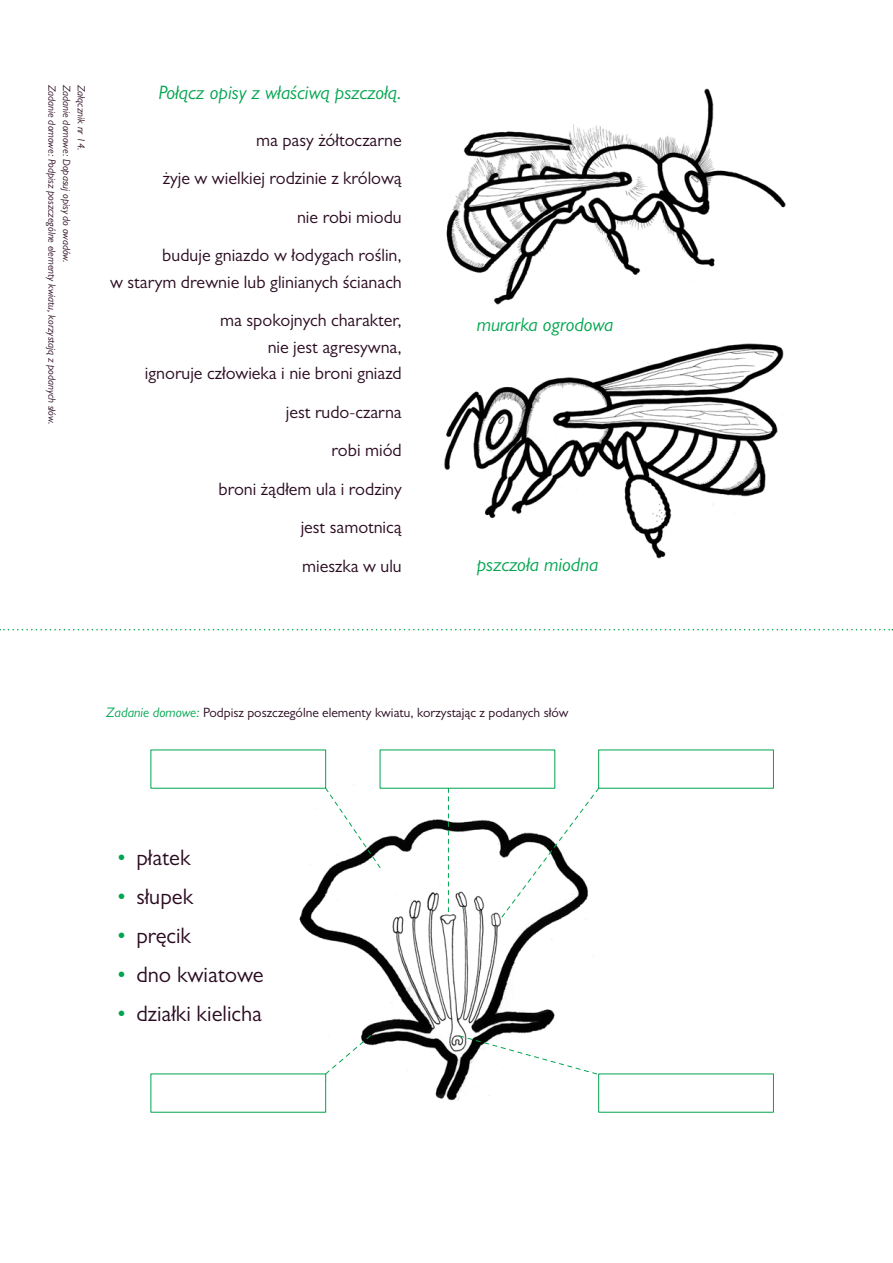
<style>
.page{position:relative;width:893px;height:1263px;background:#fff}
.page>*{position:absolute;margin:0;border:0;box-sizing:border-box;transform-origin:0 0}
.t1{font:22.5px "Gill Sans MT Pro";color:#2a0b20}
.t2{font:italic 19.5px "Gill Sans MT Pro";color:#00a54f}
.t3{font:18px/38.5px "Gill Sans MT Pro";color:#2a0b20;text-align:right}
.t4{font:13.5px "Gill Sans MT Pro";color:#2a0b20}
.t5{font:italic 10.5px "Gill Sans MT Pro";color:#2a0b20}
.s1{font-style:italic;font-size:13.8px;color:#00a54f}
.s2{color:#00a54f}
</style>
<div class="page">
<img style="left:446px;top:88px;width:340px;height:217px">
<img style="left:444px;top:343px;width:340px;height:216px">
<svg style="left:0;top:629px;width:893px;height:1px"></svg>
<svg style="left:150px;top:749px;width:624px;height:364px"></svg>
<svg style="left:325px;top:787px;width:56px;height:81px"></svg>
<svg style="left:448px;top:788px;width:1px;height:124px"></svg>
<svg style="left:501px;top:787px;width:99px;height:131px"></svg>
<svg style="left:325px;top:1034px;width:46px;height:41px"></svg>
<svg style="left:459px;top:1035px;width:139px;height:40px"></svg>
<p class="t5" style="left:58px;top:85px;width:341px;rotate:90deg">Zadanie domowe: Podpisz poszczególne elementy kwiatu, korzystają z podanych słów.</p>
<p class="t5" style="left:73px;top:85px;width:179px;rotate:90deg">Zadanie domowe: Dopasuj opisy do owadów.</p>
<p class="t5" style="left:88px;top:85px;width:67px;rotate:90deg">Załącznik nr 14.</p>
<p class="t2" style="left:158px;top:81px;width:245px">Połącz opisy z właściwą pszczołą.</p>
<p class="t3" style="left:162px;top:120px;width:241px">ma pasy żółtoczarne<br>żyje w wielkiej rodzinie z królową nie robi miodu<br>buduje gniazdo w łodygach roślin,</p>
<p class="t3" style="left:110px;top:262px;width:293px">w starym drewnie lub glinianych ścianach ma spokojnych charakter,</p>
<p class="t3" style="left:145px;top:333px;width:258px;line-height:26.5px">nie jest agresywna,<br>ignoruje człowieka i nie broni gniazd</p>
<p class="t3" style="left:218px;top:392px;width:185px">jest rudo-czarna<br>robi miód<br>broni żądłem ula i rodziny jest samotnicą<br>mieszka w ulu</p>
<p class="t2" style="left:477px;top:313px;width:138px">murarka ogrodowa</p>
<p class="t2" style="left:477px;top:553px;width:123px">pszczoła miodna</p>
<p class="t4" style="left:106px;top:704px;width:464px"><span class="s1">Zadanie domowe:</span> Podpisz poszczególne elementy kwiatu, korzystając z podanych słów</p>
<p class="t1" style="left:117px;top:844px;width:75px"><span class="s2">•</span> płatek</p>
<p class="t1" style="left:117px;top:883px;width:78px"><span class="s2">•</span> słupek</p>
<p class="t1" style="left:117px;top:922px;width:76px"><span class="s2">•</span> pręcik</p>
<p class="t1" style="left:117px;top:961px;width:148px"><span class="s2">•</span> dno kwiatowe</p>
<p class="t1" style="left:117px;top:1000px;width:147px"><span class="s2">•</span> działki kielicha</p>
</div>
